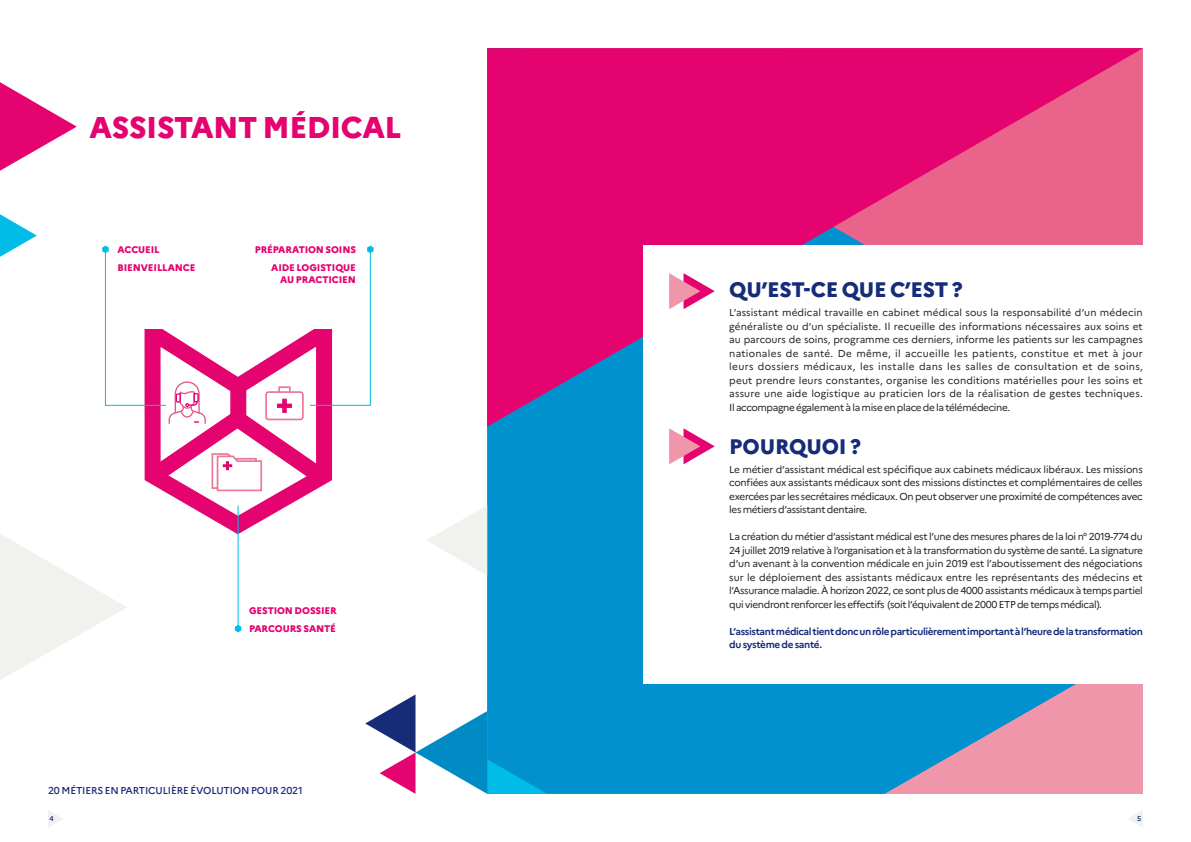
<style>
.page{position:relative;width:1191px;height:842px;background:#fff}
.page>*{position:absolute;margin:0;border:0;box-sizing:border-box;transform-origin:0 0}
.t1{font:800 30px "Marianne";letter-spacing:-.015em;color:#e4036f}
.t2{font:800 21px "Marianne";letter-spacing:-.015em;color:#162c79}
.t3{font:10px/13.5px "Marianne";letter-spacing:-.035em;color:#231f20;text-align:justify}
.t4{font:700 10px/13.5px "Marianne";letter-spacing:-.04em;color:#162c79}
.t5{font:500 10px "Marianne";letter-spacing:-.015em;color:#162c79}
.t6{font:800 9.6px/18.2px "Marianne";letter-spacing:-.015em;color:#e4036f}
.t7{font:500 7px "Marianne";color:#162c79}
</style>
<div class="page">
<div style="left:487px;top:427px;width:397px;height:367px;background:#0091ce"></div>
<svg style="left:487px;top:48px;width:655px;height:379px;background:#da1d79"></svg>
<svg style="left:884px;top:684px;width:258px;height:110px;background:#9694b7"></svg>
<div style="left:643px;top:245px;width:548px;height:439px;background:#fff"></div>
<svg style="left:48px;top:810px;width:15px;height:17px"></svg>
<svg style="left:1128px;top:811px;width:14px;height:16px"></svg>
<svg style="left:427px;top:506px;width:60px;height:69px"></svg>
<svg style="left:669px;top:428px;width:46px;height:36px"></svg>
<svg style="left:179px;top:500px;width:119px;height:43px"></svg>
<hr style="left:238px;top:506px;width:1px;height:126px;background:#02bce8">
<svg style="left:235px;top:625px;width:6px;height:7px"></svg>
<svg style="left:102px;top:245px;width:271px;height:255px"></svg>
<svg style="left:365px;top:694px;width:182px;height:100px"></svg>
<svg style="left:0;top:82px;width:77px;height:89px"></svg>
<svg style="left:0;top:214px;width:37px;height:43px"></svg>
<svg style="left:0;top:534px;width:127px;height:146px"></svg>
<svg style="left:669px;top:273px;width:46px;height:36px"></svg>
<h1 class="t1" style="left:90px;top:109px;width:313px">ASSISTANT MÉDICAL</h1>
<p class="t6" style="left:117px;top:241px;width:80px">ACCUEIL<br>BIENVEILLANCE</p>
<p class="t6" style="left:255px;top:241px;width:103px;text-align:right">PRÉPARATION SOINS<br>AIDE LOGISTIQUE</p>
<p class="t6" style="left:280px;top:271px;width:77px">AU PRACTICIEN</p>
<p class="t6" style="left:249px;top:601px;width:89px">GESTION DOSSIER<br>PARCOURS SANTÉ</p>
<h2 class="t2" style="left:729px;top:277px;width:235px">QU’EST-CE QUE C’EST ?</h2>
<p class="t3" style="left:729px;top:306px;width:415px">L’assistant médical travaille en cabinet médical sous la responsabilité d’un médecin généraliste ou d’un spécialiste. Il recueille des informations nécessaires aux soins et au parcours de soins, programme ces derniers, informe les patients sur les campagnes nationales de santé. De même, il accueille les patients, constitue et met à jour leurs dossiers médicaux, les installe dans les salles de consultation et de soins, peut prendre leurs constantes, organise les conditions matérielles pour les soins et assure une aide logistique au praticien lors de la réalisation de gestes techniques.<br>Il accompagne également à la mise en place de la télémédecine.</p>
<h2 class="t2" style="left:729px;top:433px;width:133px">POURQUOI ?</h2>
<p class="t3" style="left:729px;top:462px;width:415px">Le métier d’assistant médical est spécifique aux cabinets médicaux libéraux. Les missions confiées aux assistants médicaux sont des missions distinctes et complémentaires de celles exercées par les secrétaires médicaux. On peut observer une proximité de compétences avec les métiers d’assistant dentaire.</p>
<p class="t3" style="left:729px;top:530px;width:415px">La création du métier d’assistant médical est l’une des mesures phares de la loi n° 2019-774 du 24 juillet 2019 relative à l’organisation et à la transformation du système de santé. La signature d’un avenant à la convention médicale en juin 2019 est l’aboutissement des négociations sur le déploiement des assistants médicaux entre les représentants des médecins et l’Assurance maladie. À horizon 2022, ce sont plus de 4000 assistants médicaux à temps partiel qui viendront renforcer les effectifs (soit l’équivalent de 2000 ETP de temps médical).</p>
<p class="t4" style="left:729px;top:624px;width:415px">L’assistant médical tient donc un rôle particulièrement important à l’heure de la transformation du système de santé.</p>
<p class="t5" style="left:48px;top:784px;width:256px">20 MÉTIERS EN PARTICULIÈRE ÉVOLUTION POUR 2021</p>
<p class="t7" style="left:50px;top:815px;width:6px">4</p>
<p class="t7" style="left:1137px;top:815px;width:6px">5</p>
</div>
